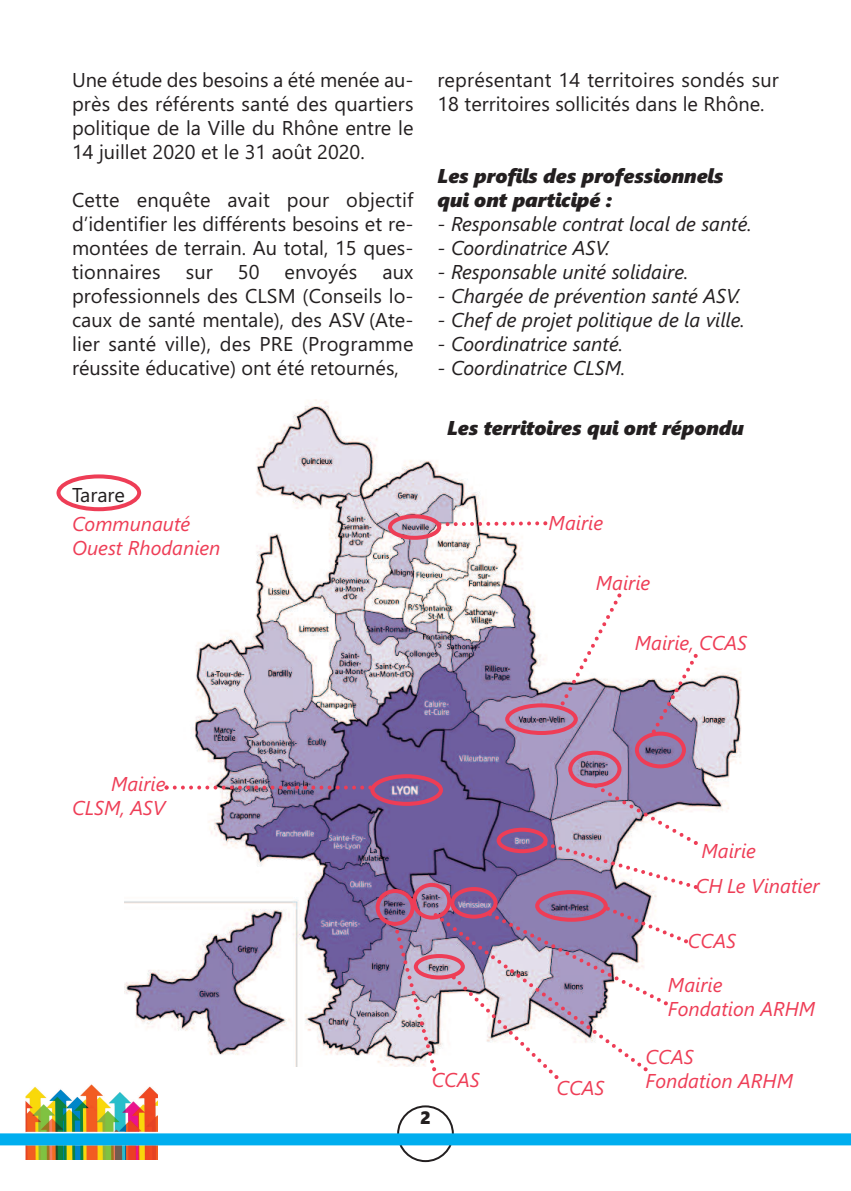
<style>
.page{position:relative;width:851px;height:1191px;background:#fff}
.page>*{position:absolute;margin:0;border:0;box-sizing:border-box;transform-origin:0 0}
.t1{font:20px/24px "Segoe UI";color:#231f20;text-align:justify}
.t2{font:italic 20px "Segoe UI";color:#231f20}
.t3{font:italic 20px/24px "Segoe UI";color:#ee3d56}
.t4{font:italic 20px/24px "Segoe UI Black";color:#231f20}
.t5{font:18px "Segoe UI Black";color:#231f20}
</style>
<div class="page">
<svg style="left:397px;top:1105px;width:57px;height:57px"></svg>
<svg style="left:25px;top:1093px;width:135px;height:67px"></svg>
<img style="left:25px;top:1084px;width:132px;height:75px">
<div style="left:0;top:1133px;width:850px;height:12px;background:#00aeef"></div>
<img style="left:125px;top:400px;width:616px;height:627px">
<svg style="left:388px;top:514px;width:159px;height:26px"></svg>
<svg style="left:56px;top:474px;width:85px;height:37px"></svg>
<img style="left:164px;top:593px;width:535px;height:486px">
<p class="t1" style="left:72px;top:68px;width:343px">Une étude des besoins a été menée au&shy;près des référents santé des quartiers politique de la Ville du Rhône entre le 14 juillet 2020 et le 31 août 2020.</p>
<p class="t1" style="left:72px;top:188px;width:343px">Cette enquête avait pour objectif d’identifier les différents besoins et re&shy;montées de terrain. Au total, 15 ques&shy;tionnaires sur 50 envoyés aux professionnels des CLSM (Conseils lo&shy;caux de santé mentale), des ASV (Ate&shy;lier santé ville), des PRE (Programme réussite éducative) ont été retournés,</p>
<p class="t1" style="left:72px;top:483px;width:54px">Tarare</p>
<p class="t3" style="left:72px;top:512px;width:150px">Communauté<br>Ouest Rhodanien</p>
<p class="t1" style="left:437px;top:68px;width:343px">représentant 14 territoires sondés sur<br>18 territoires sollicités dans le Rhône.</p>
<p class="t4" style="left:437px;top:164px;width:287px">Les profils des professionnels qui ont participé :</p>
<p class="t2" style="left:437px;top:212px;width:316px">- Responsable contrat local de santé.</p>
<p class="t2" style="left:437px;top:236px;width:174px">- Coordinatrice ASV.</p>
<p class="t2" style="left:437px;top:260px;width:252px">- Responsable unité solidaire.</p>
<p class="t2" style="left:437px;top:284px;width:304px">- Chargée de prévention santé ASV.</p>
<p class="t2" style="left:437px;top:308px;width:309px">- Chef de projet politique de la ville.</p>
<p class="t2" style="left:437px;top:332px;width:187px">- Coordinatrice santé.</p>
<p class="t2" style="left:437px;top:356px;width:189px">- Coordinatrice CLSM.</p>
<p class="t4" style="left:447px;top:416px;width:298px">Les territoires qui ont répondu</p>
<p class="t3" style="left:548px;top:511px;width:56px">Mairie</p>
<p class="t3" style="left:595px;top:571px;width:56px">Mairie</p>
<p class="t3" style="left:634px;top:631px;width:114px">Mairie, CCAS</p>
<p class="t3" style="left:72px;top:771px;width:95px;text-align:right">Mairie<br>CLSM, ASV</p>
<p class="t3" style="left:431px;top:1068px;width:49px">CCAS</p>
<p class="t3" style="left:556px;top:1076px;width:49px">CCAS</p>
<p class="t3" style="left:701px;top:838px;width:56px">Mairie</p>
<p class="t3" style="left:695px;top:874px;width:125px">CH Le Vinatier</p>
<p class="t3" style="left:687px;top:928px;width:49px">CCAS</p>
<p class="t3" style="left:667px;top:973px;width:149px">Mairie<br>Fondation ARHM</p>
<p class="t3" style="left:645px;top:1044px;width:149px">CCAS<br>Fondation ARHM</p>
<p class="t5" style="left:420px;top:1107px;width:12px">2</p>
</div>
